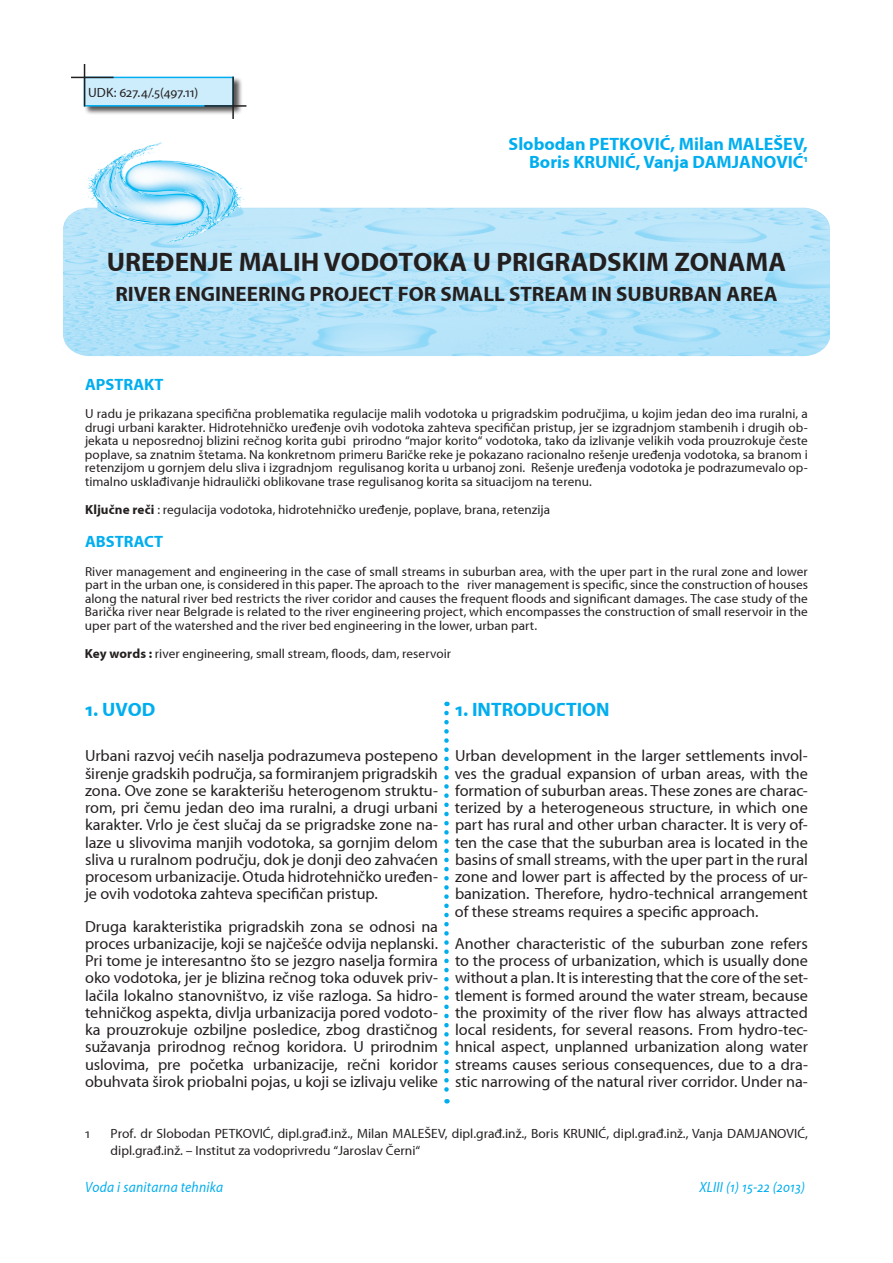
<style>
.page{position:relative;width:893px;height:1263px;background:#fff}
.page>*{position:absolute;margin:0;border:0;box-sizing:border-box;transform-origin:0 0}
.t1{font:700 27px "X Myriad Pro";color:#241f1f}
.t2{font:700 21px "X Myriad Pro";color:#241f1f}
.t3{font:700 19.5px "X Myriad Pro";color:#00aeef}
.t4{font:700 18px "X Myriad Pro";color:#00aeef}
.t5{font:700 16.5px "X Myriad Pro";color:#00aeef}
.t6{font:16.2px/17.2px "X Myriad Pro";letter-spacing:-.005em;color:#241f1f;text-align:justify}
.t7{font:italic 15px "X Myriad Pro";letter-spacing:.02em;color:#00aeef;scale:.9 1}
.t8{font:13.5px "X Myriad Pro";color:#241f1f}
.t9{font:13.2px/13.5px "X Myriad Pro";letter-spacing:.005em;color:#241f1f;text-align:justify}
.s1{font-weight:700}
</style>
<div class="page">
<img style="left:64px;top:142px;width:765px;height:214px">
<svg style="left:444px;top:713px;width:5px;height:390px"></svg>
<div style="left:84px;top:77px;width:159px;height:38px;background:#241f1f;opacity:.75"></div>
<div style="left:85px;top:77px;width:148px;height:29px;background:#cdedfc"></div>
<div style="left:84px;top:77px;width:150px;height:30px;border:2px solid #00aeef"></div>
<hr style="left:71px;top:77px;width:43px;height:1px;background:#241f1f">
<hr style="left:84px;top:64px;width:1px;height:43px;background:#241f1f">
<hr style="left:204px;top:105px;width:42px;height:2px;background:#241f1f">
<hr style="left:232px;top:77px;width:2px;height:42px;background:#241f1f">
<p class="t8" style="left:88px;top:85px;width:112px">UDK: 627.4/.5(497.11)</p>
<p class="t4" style="left:509px;top:134px;width:130px">SLOBODAN PET-KO-VI</p>
<p class="t4" style="left:660px;top:134px;width:77px">Ć, MILAN MA-LE-</p>
<p class="t4" style="left:774px;top:134px;width:36px">ŠEV,</p>
<p class="t4" style="left:529px;top:152px;width:54px">BORIS KRU-NI</p>
<p class="t4" style="left:625px;top:152px;width:115px">Ć, VANJA DAM-JA-NO-VI</p>
<p class="t4" style="left:793px;top:152px;width:17px">Ć<sup>1</sup></p>
<h1 class="t1" style="left:107px;top:247px;width:681px">UREĐENJE MALIH VODOTO-KA U PRIGRADSKIM ZONA-MA</h1>
<p class="t2" style="left:115px;top:282px;width:22px">RI-VER</p>
<p class="t2" style="left:175px;top:282px;width:10px">EN-GI-NE-E-RING</p>
<p class="t2" style="left:310px;top:282px;width:12px">PRO-JECT</p>
<p class="t2" style="left:398px;top:282px;width:14px">FOR</p>
<p class="t2" style="left:440px;top:282px;width:42px">SMALL</p>
<p class="t2" style="left:509px;top:282px;width:11px">STRE-A</p>
<p class="t2" style="left:569px;top:282px;width:59px">M IN SU-BUR-BAN</p>
<p class="t2" style="left:726px;top:282px;width:14px">AREA</p>
<p class="t5" style="left:85px;top:375px;width:20px">AP-STRA</p>
<p class="t5" style="left:144px;top:375px;width:18px">KT</p>
<p class="t9" style="left:85px;top:407px;width:724px">U radu je prikazana specifična problematika regulacije malih vodotoka u prigradskim područjima, u kojim jedan deo ima ruralni, a drugi urbani karakter. Hidrotehničko uređenje ovih vodotoka zahteva specifičan pristup, jer se izgradnjom stambenih i drugih ob&shy;jekata u neposrednoj blizini rečnog korita gubi prirodno “major korito“ vodotoka, tako da izlivanje velikih voda prouzrokuje česte poplave, sa znatnim štetama. Na konkretnom primeru Baričke reke je pokazano racionalno rešenje uređenja vodotoka, sa branom i retenzijom u gornjem delu sliva i izgradnjom regulisanog korita u urbanoj zoni. Rešenje uređenja vodotoka je podrazumevalo op&shy;timalno usklađivanje hidraulički oblikovane trase regulisanog korita sa situacijom na terenu.</p>
<p class="t9" style="left:85px;top:503px;width:467px"><span class="s1">KLJUČNE REČI</span> : regulacija vodotoka, hidrotehničko uređenje, poplave, brana, retenzija</p>
<p class="t5" style="left:85px;top:532px;width:21px">AB-STRACT</p>
<p class="t9" style="left:85px;top:565px;width:724px">River management and engineering in the case of small streams in suburban area, with the uper part in the rural zone and lower part in the urban one, is considered in this paper. The aproach to the river management is specific, since the construction of houses along the natural river bed restricts the river coridor and causes the frequent floods and significant damages. The case study of the Barička river near Belgrade is related to the river engineering project, which encompasses the construction of small reservoir in the uper part of the watershed and the river bed engineering in the lower, urban part.</p>
<p class="t9" style="left:85px;top:647px;width:368px"><span class="s1">KEY WORDS :</span> river engineering, small stream, floods, dam, reservoir</p>
<p class="t3" style="left:85px;top:699px;width:45px">1. UVOD</p>
<p class="t6" style="left:85px;top:747px;width:354px">Urbani razvoj većih naselja podrazumeva postepeno širenje gradskih područja, sa formiranjem prigradskih zona. Ove zone se karakterišu heterogenom struktu&shy;rom, pri čemu jedan deo ima ruralni, a drugi urbani karakter. Vrlo je čest slučaj da se prigradske zone na&shy;laze u slivovima manjih vodotoka, sa gornjim delom sliva u ruralnom području, dok je donji deo zahvaćen procesom urbanizacije. Otuda hidrotehničko uređen&shy;je ovih vodotoka zahteva specifičan pristup.</p>
<p class="t6" style="left:85px;top:918px;width:354px">Druga karakteristika prigradskih zona se odnosi na proces urbanizacije, koji se najčešće odvija neplanski.<br>Pri tome je interesantno što se jezgro naselja formira oko vodotoka, jer je blizina rečnog toka oduvek priv&shy;lačila lokalno stanovništvo, iz više razloga. Sa hidro&shy;tehničkog aspekta, divlja urbanizacija pored vodoto&shy;ka prouzrokuje ozbiljne posledice, zbog drastičnog sužavanja prirodnog rečnog koridora. U prirodnim uslovima, pre početka urbanizacije, rečni koridor obuhvata širok priobalni pojas, u koji se izlivaju velike</p>
<p class="t3" style="left:455px;top:699px;width:33px">1. IN-TRO-DUC-TION</p>
<p class="t6" style="left:455px;top:747px;width:354px">Urban development in the larger settlements invol&shy;ves the gradual expansion of urban areas, with the formation of suburban areas. These zones are charac&shy;terized by a heterogeneous structure, in which one part has rural and other urban character. It is very of&shy;ten the case that the suburban area is located in the basins of small streams, with the uper part in the rural zone and lower part is af-fected by the process of ur&shy;banization. Therefore, hydro-technical arrangement of these streams requires a specific approach.</p>
<p class="t6" style="left:455px;top:935px;width:354px">Another characteristic of the suburban zone refers to the process of urbanization, which is usually done without a plan. It is interesting that the core of the set&shy;tlement is formed around the water stream, because the proximity of the river fl ow has always attracted local residents, for several reasons. From hydro-tec&shy;hnical aspect, unplanned urbanization along water streams causes serious consequences, due to a dra&shy;stic narrowing of the natural river corridor. Under na-</p>
<p class="t8" style="left:85px;top:1126px;width:6px">1</p>
<p class="t8" style="left:111px;top:1126px;width:118px">Prof. dr Slobodan Pet-ko-vi</p>
<p class="t8" style="left:263px;top:1126px;width:147px">ć, dipl.građ.inž., Milan Ma-le-šev</p>
<p class="t8" style="left:445px;top:1126px;width:132px">, dipl.građ.inž., Boris Kru-ni</p>
<p class="t8" style="left:598px;top:1126px;width:144px">ć, dipl.građ.inž., Vanja Dam-ja-no-vi</p>
<p class="t8" style="left:797px;top:1126px;width:12px">ć,</p>
<p class="t8" style="left:111px;top:1143px;width:311px">dipl.građ.inž. – Institut za vodoprivredu “Jaroslav Černi“</p>
<p class="t7" style="left:85px;top:1178px;width:155px">Voda i sanitarna tehnika</p>
<p class="t7" style="left:700px;top:1178px;width:119px">XLIII (1) 15-22 (2013)</p>
</div>
